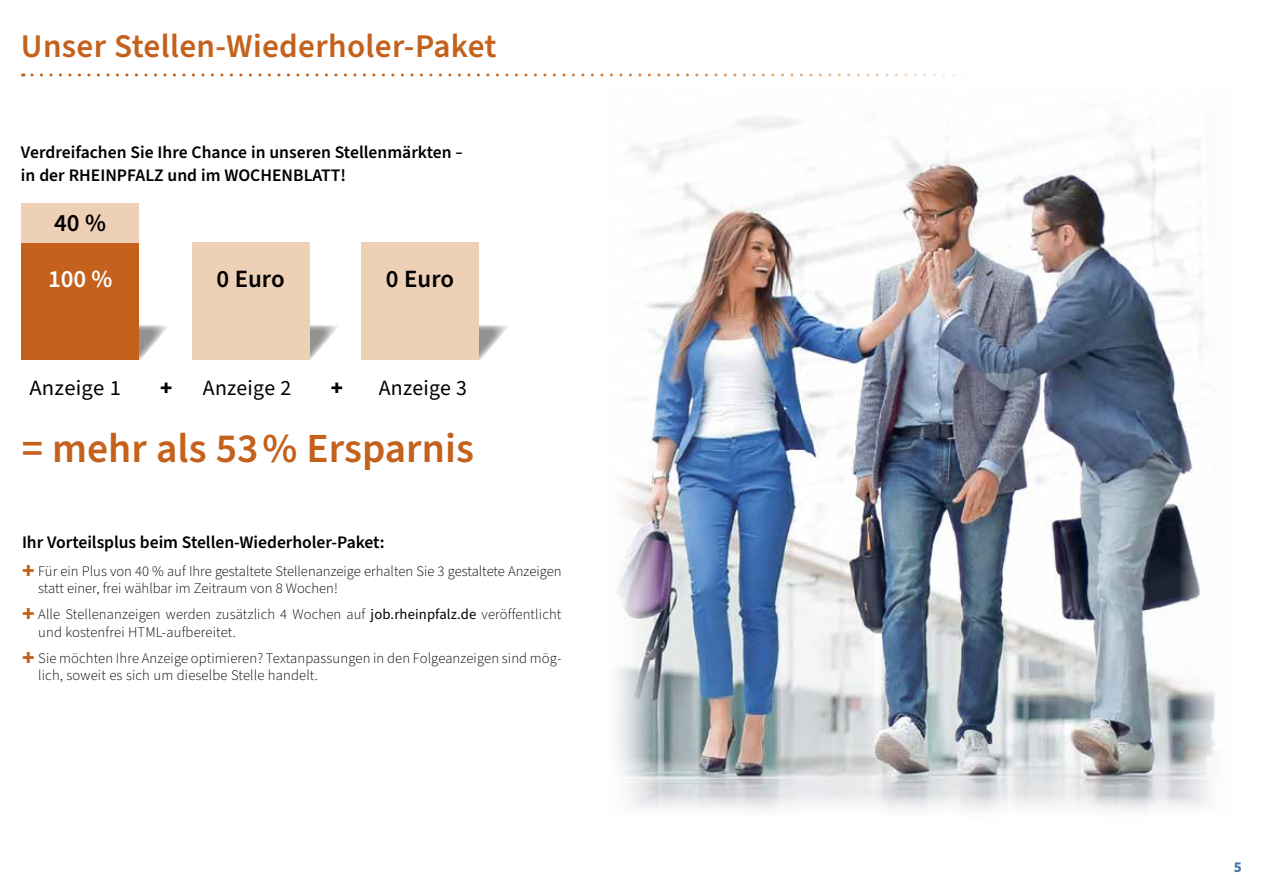
<style>
.page{position:relative;width:1263px;height:893px;background:#fff}
.page>*{position:absolute;margin:0;border:0;box-sizing:border-box;transform-origin:0 0}
.t1{font:600 41.4px "Source Sans Pro";color:#c3611d}
.t2{font:600 33.15px "Source Sans Pro";letter-spacing:.01em;color:#c3611d}
.t3{font:600 24.9px "Source Sans Pro";color:#000}
.t4{font:600 24.9px "Source Sans Pro";color:#fff}
.t5{font:21.75px "Source Sans Pro";letter-spacing:.01em;color:#000}
.t6{font:21.75px "Source Sans Pro";letter-spacing:.01em;color:#000;scale:1.04 1}
.t7{font:900 21.75px "Source Sans Pro";color:#000;scale:1.04 1}
.t8{font:600 17.55px/22.8px "Source Sans Pro";color:#000}
.t9{font:700 15px "Source Sans Pro";color:#4975aa}
.t10{font:300 14.7px/17.5px "Source Sans Pro";letter-spacing:.01em;color:#000}
.s1{font-weight:900;font-size:22.8px;color:#c3611d}
.s2{font-weight:400}
</style>
<div class="page">
<img style="left:616px;top:117px;width:599px;height:694px">
<svg style="left:32px;top:73px;width:932px;height:4px"></svg>
<svg style="left:479px;top:325px;width:28px;height:35px"></svg>
<svg style="left:309px;top:325px;width:28px;height:35px"></svg>
<svg style="left:139px;top:325px;width:28px;height:35px"></svg>
<div style="left:361px;top:242px;width:118px;height:118px;background:#eed0b7"></div>
<div style="left:192px;top:242px;width:117px;height:118px;background:#eed0b7"></div>
<div style="left:21px;top:242px;width:118px;height:118px;background:#c3611d"></div>
<div style="left:21px;top:203px;width:118px;height:39px;background:#eed0b7"></div>
<h2 class="t2" style="left:21px;top:24px;width:477px">Unser Stellen-Wiederholer-Paket</h2>
<p class="t8" style="left:21px;top:142px;width:443px">Verdreifachen Sie Ihre Chance in unseren Stellenmärkten – in der RHEINPFALZ und im WOCHENBLATT!</p>
<h3 class="t3" style="left:54px;top:206px;width:53px">40 %</h3>
<h3 class="t4" style="left:48px;top:262px;width:66px">100 %</h3>
<h3 class="t3" style="left:216px;top:262px;width:70px">0 Euro</h3>
<h3 class="t3" style="left:386px;top:262px;width:70px">0 Euro</h3>
<h3 class="t6" style="left:29px;top:373px;width:90px">Anzeige 1</h3>
<h3 class="t7" style="left:160px;top:373px;width:13px">+</h3>
<h3 class="t5" style="left:203px;top:373px;width:90px">Anzeige 2</h3>
<h3 class="t7" style="left:331px;top:373px;width:13px">+</h3>
<h3 class="t5" style="left:379px;top:373px;width:90px">Anzeige 3</h3>
<h1 class="t1" style="left:22px;top:420px;width:453px">= mehr als 53% Ersparnis</h1>
<p class="t8" style="left:22px;top:531px;width:364px">Ihr Vorteilsplus beim Stellen-Wiederholer-Paket:</p>
<p class="t10" style="left:38px;top:563px;width:525px;text-indent:-16px"><span class="s1">+</span> Für ein Plus von 40 % auf Ihre gestaltete Stellenanzeige erhalten Sie 3 gestaltete Anzeigen statt einer, frei wählbar im Zeitraum von 8 Wochen!</p>
<p class="t10" style="left:38px;top:606px;width:525px;text-indent:-16px"><span class="s1">+</span> Alle Stellenanzeigen werden zusätzlich 4 Wochen auf <span class="s2">job.rheinpfalz.de</span> veröffentlicht und kostenfrei HTML-aufbereitet.</p>
<p class="t10" style="left:38px;top:650px;width:525px;text-indent:-16px"><span class="s1">+</span> Sie möchten Ihre Anzeige optimieren? Textanpassungen in den Folgeanzeigen sind mög&shy;lich, soweit es sich um dieselbe Stelle handelt.</p>
<p class="t9" style="left:1234px;top:856px;width:10px">5</p>
</div>
